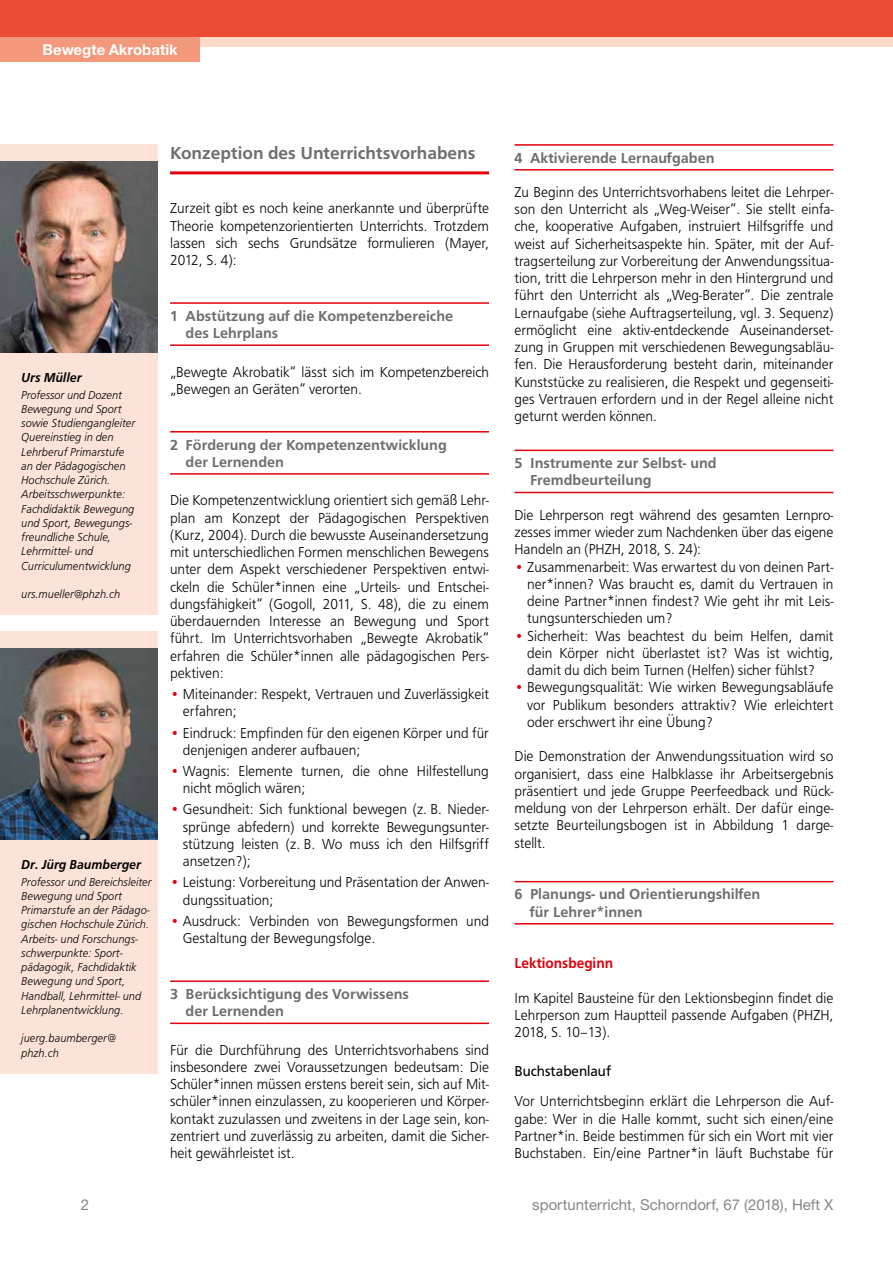
<style>
.page{position:relative;width:893px;height:1263px;background:#fff}
.page>*{position:absolute;margin:0;border:0;box-sizing:border-box;transform-origin:0 0}
.t1{font:500 18px "Frutus T";color:#6e6e6e}
.t2{font:300 15px/17.2px "Frutus T";color:#000;text-align:justify;scale:.95 1}
.t3{font:500 15px/17.2px "Frutus T";color:#6e6e6e}
.t4{font:15px "Helvetica Neue CE";color:#868786}
.t5{font:700 15px "Helvetica Neue CE";color:#fff}
.t6{font:500 15px "Frutus T";color:#e3000b;scale:.95 1}
.t7{font:15px "Frutus T";color:#000;scale:.95 1}
.t8{font:italic 500 13.5px "Frutus T";color:#000;scale:.95 1}
.t9{font:italic 300 12px/14.2px "Frutus T";color:#000;scale:.95 1}
.s1{color:#e3000b}
</style>
<div class="page">
<div style="left:0;top:0;width:893px;height:47px;background:#fbd9c9"></div>
<div style="left:0;top:28px;width:199px;height:34px;background:#f3987a"></div>
<div style="left:0;top:0;width:893px;height:36px;background:#ea4d33"></div>
<hr style="left:170px;top:171px;width:319px;height:3px;background:#e3000b">
<hr style="left:170px;top:302px;width:319px;height:2px;background:#e3000b">
<hr style="left:170px;top:344px;width:319px;height:2px;background:#e3000b">
<hr style="left:170px;top:431px;width:319px;height:1px;background:#e3000b">
<hr style="left:170px;top:473px;width:319px;height:2px;background:#e3000b">
<hr style="left:170px;top:980px;width:319px;height:2px;background:#e3000b">
<hr style="left:170px;top:1022px;width:319px;height:2px;background:#e3000b">
<hr style="left:514px;top:144px;width:319px;height:2px;background:#e3000b">
<hr style="left:514px;top:169px;width:319px;height:2px;background:#e3000b">
<hr style="left:514px;top:450px;width:319px;height:1px;background:#e3000b">
<hr style="left:514px;top:492px;width:319px;height:1px;background:#e3000b">
<hr style="left:514px;top:881px;width:319px;height:1px;background:#e3000b">
<hr style="left:514px;top:923px;width:319px;height:1px;background:#e3000b">
<div style="left:0;top:631px;width:157px;height:442px;background:#fce2d7"></div>
<img style="left:0;top:648px;width:157px;height:192px">
<div style="left:0;top:145px;width:157px;height:470px;background:#fce2d7"></div>
<img style="left:0;top:162px;width:157px;height:191px">
<p class="t5" style="left:43px;top:41px;width:137px">Bewegte Akrobatik</p>
<p class="t8" style="left:21px;top:370px;width:65px">Urs Müller</p>
<p class="t9" style="left:21px;top:387px;width:122px">Professor und Dozent<br>Bewegung und Sport sowie Studiengangleiter<br>Quereinstieg in den<br>Lehrberuf Primarstufe an der Pädagogischen<br>Hochschule Zürich.<br>Arbeitsschwerpunkte:<br>Fachdidaktik Bewegung und Sport, Bewegungs&shy;freundliche Schule,<br>Lehrmittel- und<br>Curriculumentwicklung</p>
<p class="t9" style="left:21px;top:587px;width:106px">urs.mueller@phzh.ch</p>
<p class="t8" style="left:21px;top:857px;width:127px">Dr. Jürg Baumberger</p>
<p class="t9" style="left:21px;top:874px;width:139px">Professor und Bereichsleiter<br>Bewegung und Sport<br>Primarstufe an der Pädago&shy;gischen Hochschule Zürich.<br>Arbeits- und Forschungs&shy;schwerpunkte: Sport&shy;pädagogik, Fachdidaktik<br>Bewegung und Sport,<br>Handball, Lehrmittel- und<br>Lehrplanentwicklung.</p>
<p class="t9" style="left:21px;top:1031px;width:101px">juerg.baumberger@ phzh.ch</p>
<p class="t4" style="left:81px;top:1195px;width:10px">2</p>
<p class="t1" style="left:170px;top:142px;width:307px">Konzeption des Unterrichtsvorhabens</p>
<p class="t2" style="left:170px;top:199px;width:337px">Zurzeit gibt es noch keine anerkannte und überprüfte Theorie kompetenzorientierten Unterrichts. Trotzdem lassen sich sechs Grundsätze formulieren (Mayer, 2012, S. 4):</p>
<p class="t3" style="left:186px;top:307px;width:269px;text-indent:-16px">1 Abstützung auf die Kompetenzbereiche des Lehrplans</p>
<p class="t2" style="left:170px;top:363px;width:337px">„Bewegte Akrobatik“ lässt sich im Kompetenzbereich „Bewegen an Geräten“ verorten.</p>
<p class="t3" style="left:186px;top:436px;width:263px;text-indent:-16px">2 Förderung der Kompetenzentwicklung der Lernenden</p>
<p class="t2" style="left:170px;top:491px;width:337px">Die Kompetenzentwicklung orientiert sich gemäß Lehr&shy;plan am Konzept der Pädagogischen Perspektiven (Kurz, 2004). Durch die bewusste Auseinandersetzung mit unterschiedlichen Formen menschlichen Bewegens unter dem Aspekt verschiedener Perspektiven entwi&shy;ckeln die Schüler*innen eine „Urteils- und Entschei&shy;dungsfähigkeit“ (Gogoll, 2011, S. 48), die zu einem überdauernden Interesse an Bewegung und Sport führt. Im Unterrichtsvorhaben „Bewegte Akrobatik“ erfahren die Schüler*innen alle pädagogischen Pers&shy;pektiven:</p>
<p class="t2" style="left:183px;top:685px;width:324px;text-indent:-13px"><span class="s1">•</span> Miteinander: Respekt, Vertrauen und Zuverlässigkeit erfahren;</p>
<p class="t2" style="left:183px;top:724px;width:324px;text-indent:-13px"><span class="s1">•</span> Eindruck: Empfinden für den eigenen Körper und für denjenigen anderer aufbauen;</p>
<p class="t2" style="left:183px;top:762px;width:324px;text-indent:-13px"><span class="s1">•</span> Wagnis: Elemente turnen, die ohne Hilfestellung nicht möglich wären;</p>
<p class="t2" style="left:183px;top:801px;width:324px;text-indent:-13px"><span class="s1">•</span> Gesundheit: Sich funktional bewegen (z. B. Nieder&shy;sprünge abfedern) und korrekte Bewegungsunter&shy;stützung leisten (z. B. Wo muss ich den Hilfsgriff ansetzen?);</p>
<p class="t2" style="left:183px;top:873px;width:324px;text-indent:-13px"><span class="s1">•</span> Leistung: Vorbereitung und Präsentation der Anwen&shy;dungssituation;</p>
<p class="t2" style="left:183px;top:912px;width:324px;text-indent:-13px"><span class="s1">•</span> Ausdruck: Verbinden von Bewegungsformen und<br>Gestaltung der Bewegungsfolge.</p>
<p class="t3" style="left:186px;top:985px;width:225px;text-indent:-16px">3 Berücksichtigung des Vorwissens der Lernenden</p>
<p class="t2" style="left:170px;top:1041px;width:337px">Für die Durchführung des Unterrichtsvorhabens sind insbesondere zwei Voraussetzungen bedeutsam: Die Schüler*innen müssen erstens bereit sein, sich auf Mit&shy;schüler*innen einzulassen, zu kooperieren und Körper&shy;kontakt zuzulassen und zweitens in der Lage sein, kon&shy;zentriert und zuverlässig zu arbeiten, damit die Sicher&shy;heit gewährleistet ist.</p>
<p class="t3" style="left:514px;top:149px;width:201px">4 Aktivierende Lernaufgaben</p>
<p class="t2" style="left:514px;top:183px;width:337px">Zu Beginn des Unterrichtsvorhabens leitet die Lehrper&shy;son den Unterricht als „Weg-Weiser“. Sie stellt einfa&shy;che, kooperative Aufgaben, instruiert Hilfsgriffe und weist auf Sicherheitsaspekte hin. Später, mit der Auf&shy;tragserteilung zur Vorbereitung der Anwendungssitua&shy;tion, tritt die Lehrperson mehr in den Hintergrund und führt den Unterricht als „Weg-Berater“. Die zentrale Lernaufgabe (siehe Auftragserteilung, vgl. 3. Sequenz) ermöglicht eine aktiv-entdeckende Auseinanderset&shy;zung in Gruppen mit verschiedenen Bewegungsabläu&shy;fen. Die Herausforderung besteht darin, miteinander Kunststücke zu realisieren, die Respekt und gegenseiti&shy;ges Vertrauen erfordern und in der Regel alleine nicht geturnt werden können.</p>
<p class="t3" style="left:530px;top:454px;width:188px;text-indent:-16px">5 Instrumente zur Selbst- und<br>Fremdbeurteilung</p>
<p class="t2" style="left:514px;top:506px;width:337px">Die Lehrperson regt während des gesamten Lernpro&shy;zesses immer wieder zum Nachdenken über das eigene Handeln an (PHZH, 2018, S. 24):</p>
<p class="t2" style="left:527px;top:558px;width:324px;text-indent:-13px"><span class="s1">•</span> Zusammenarbeit: Was erwartest du von deinen Part&shy;ner*innen? Was braucht es, damit du Vertrauen in deine Partner*innen findest? Wie geht ihr mit Leis&shy;tungsunterschieden um?</p>
<p class="t2" style="left:527px;top:627px;width:324px;text-indent:-13px"><span class="s1">•</span> Sicherheit: Was beachtest du beim Helfen, damit dein Körper nicht überlastet ist? Was ist wichtig, damit du dich beim Turnen (Helfen) sicher fühlst?</p>
<p class="t2" style="left:527px;top:678px;width:324px;text-indent:-13px"><span class="s1">•</span> Bewegungsqualität: Wie wirken Bewegungsabläufe vor Publikum besonders attraktiv? Wie erleichtert oder erschwert ihr eine Übung?</p>
<p class="t2" style="left:514px;top:747px;width:337px">Die Demonstration der Anwendungssituation wird so organisiert, dass eine Halbklasse ihr Arbeitsergebnis präsentiert und jede Gruppe Peerfeedback und Rück&shy;meldung von der Lehrperson erhält. Der dafür einge&shy;setzte Beurteilungsbogen ist in Abbildung 1 darge&shy;stellt.</p>
<p class="t3" style="left:530px;top:885px;width:232px;text-indent:-16px">6 Planungs- und Orientierungshilfen für Lehrer*innen</p>
<p class="t6" style="left:514px;top:955px;width:105px">Lektionsbeginn</p>
<p class="t2" style="left:514px;top:989px;width:337px">Im Kapitel Bausteine für den Lektionsbeginn findet die Lehrperson zum Hauptteil passende Aufgaben (PHZH, 2018, S. 10–13).</p>
<p class="t7" style="left:514px;top:1062px;width:103px">Buchstabenlauf</p>
<p class="t2" style="left:514px;top:1092px;width:337px">Vor Unterrichtsbeginn erklärt die Lehrperson die Auf&shy;gabe: Wer in die Halle kommt, sucht sich einen/eine Partner*in. Beide bestimmen für sich ein Wort mit vier Buchstaben. Ein/eine Partner*in läuft Buchstabe für</p>
<p class="t4" style="left:532px;top:1195px;width:303px">sportunterricht, Schorndorf, 67 (2018), Heft X</p>
</div>
